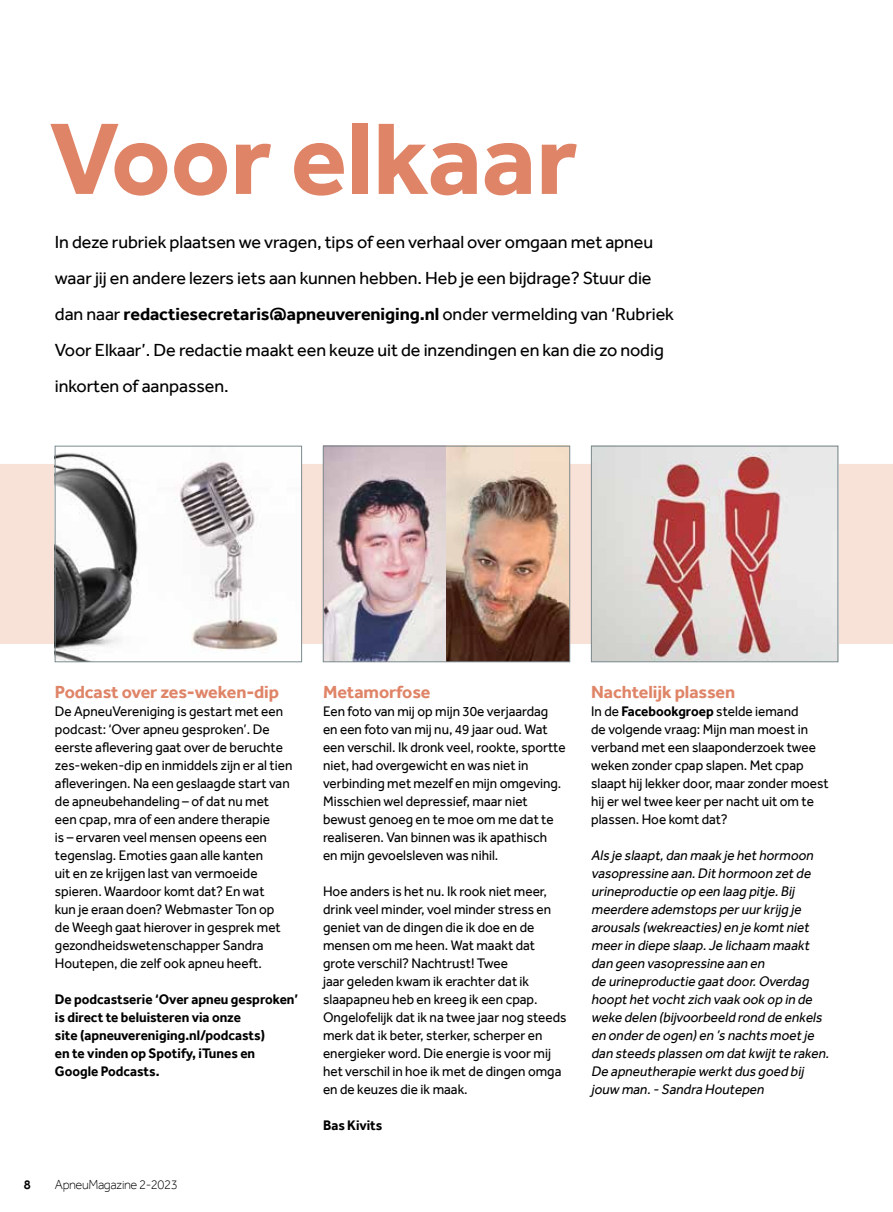
<style>
.page{position:relative;width:893px;height:1212px;background:#fff}
.page>*{position:absolute;margin:0;border:0;box-sizing:border-box;transform-origin:0 0}
.t1{font:700 105px "Effra";color:#df8467}
.t2{font:18px/36px "Effra";letter-spacing:-.005em;color:#000}
.t3{font:700 18px "Effra";letter-spacing:-.005em;color:#df8467}
.t4{font:14.25px/18px "Effra";color:#000;scale:.95 1}
.t5{font:italic 14.25px/18px "Effra";color:#000;scale:.95 1}
.t6{font:700 14.25px/18px "Effra";color:#000;scale:.95 1}
.t7{font:300 13.5px "Effra";letter-spacing:-.03em;color:#000;scale:.95 1}
.t8{font:500 13.5px "Effra";color:#000;scale:.95 1}
.s1{font-weight:700}
</style>
<div class="page">
<div style="left:0;top:464px;width:893px;height:180px;background:#f8e1d7"></div>
<img style="left:593px;top:448px;width:243px;height:212px">
<div style="left:591px;top:446px;width:247px;height:216px;border:1px solid #7c898d"></div>
<img style="left:57px;top:453px;width:243px;height:207px">
<div style="left:55px;top:446px;width:247px;height:216px;border:1px solid #7c898d"></div>
<img style="left:325px;top:448px;width:121px;height:212px">
<img style="left:446px;top:448px;width:122px;height:212px">
<div style="left:323px;top:446px;width:247px;height:216px;border:1px solid #7c898d"></div>
<h1 class="t1" style="left:50px;top:95px;width:529px">Voor elkaar</h1>
<p class="t2" style="left:55px;top:224px;width:621px">In deze rubriek plaatsen we vragen, tips of een verhaal over omgaan met apneu waar jij en andere lezers iets aan kunnen hebben. Heb je een bijdrage? Stuur die dan naar <span class="s1">redactiesecretaris@apneuvereniging.nl</span> onder vermelding van ‘Rubriek Voor Elkaar’. De redactie maakt een keuze uit de inzendingen en kan die zo nodig inkorten of aanpassen.</p>
<p class="t3" style="left:55px;top:681px;width:226px">Podcast over zes-weken-dip</p>
<p class="t4" style="left:55px;top:702px;width:251px">De ApneuVereniging is gestart met een podcast: ‘Over apneu gesproken’. De eerste aflevering gaat over de beruchte zes-weken-dip en inmiddels zijn er al tien afleveringen. Na een geslaagde start van de apneubehandeling – of dat nu met een cpap, mra of een andere therapie<br>is – ervaren veel mensen opeens een tegenslag. Emoties gaan alle kanten<br>uit en ze krijgen last van vermoeide spieren. Waardoor komt dat? En wat<br>kun je eraan doen? Webmaster Ton op de Weegh gaat hierover in gesprek met gezondheidswetenschapper Sandra Houtepen, die zelf ook apneu heeft.</p>
<p class="t6" style="left:55px;top:990px;width:258px">De podcastserie ‘Over apneu gesproken’ is direct te beluisteren via onze<br>site (apneuvereniging.nl/podcasts)<br>en te vinden op Spotify, iTunes en<br>Google Podcasts.</p>
<p class="t8" style="left:24px;top:1176px;width:9px">8</p>
<p class="t7" style="left:55px;top:1176px;width:131px">ApneuMagazine 2-2023</p>
<p class="t3" style="left:323px;top:681px;width:109px">Metamorfose</p>
<p class="t4" style="left:323px;top:702px;width:257px">Een foto van mij op mijn 30e verjaardag en een foto van mij nu, 49 jaar oud. Wat een verschil. Ik dronk veel, rookte, sportte niet, had overgewicht en was niet in verbinding met mezelf en mijn omgeving.<br>Misschien wel depressief, maar niet bewust genoeg en te moe om me dat te realiseren. Van binnen was ik apathisch<br>en mijn gevoelsleven was nihil.</p>
<p class="t4" style="left:323px;top:882px;width:258px">Hoe anders is het nu. Ik rook niet meer, drink veel minder, voel minder stress en geniet van de dingen die ik doe en de mensen om me heen. Wat maakt dat grote verschil? Nachtrust! Twee<br>jaar geleden kwam ik erachter dat ik slaapapneu heb en kreeg ik een cpap.<br>Ongelofelijk dat ik na twee jaar nog steeds merk dat ik beter, sterker, scherper en energieker word. Die energie is voor mij het verschil in hoe ik met de dingen omga en de keuzes die ik maak.</p>
<p class="t6" style="left:323px;top:1116px;width:64px">Bas Kivits</p>
<p class="t3" style="left:591px;top:681px;width:146px">Nachtelijk plassen</p>
<p class="t4" style="left:591px;top:702px;width:252px">In de <span class="s1">Facebookgroep</span> stelde iemand<br>de volgende vraag: Mijn man moest in verband met een slaaponderzoek twee weken zonder cpap slapen. Met cpap slaapt hij lekker door, maar zonder moest hij er wel twee keer per nacht uit om te plassen. Hoe komt dat?</p>
<p class="t5" style="left:591px;top:846px;width:255px">Als je slaapt,dan maak je hethormoon vasopressine aan.Dithormoon zetde urineproductie op een laag pitje.Bij meerdere ademstops peruurkrijg je arousals (wekreacties)en je komtniet meerin diepe slaap.Je lichaam maakt dan geen vasopressine aan en<br>de urineproductie gaatdoor.Overdag hoopthetvochtzich vaak ook op in de weke delen (bijvoorbeeld rond de enkels en onderde ogen)en ’s nachts moetje dan steeds plassen om datkwijtte raken.<br>De apneutherapie werktdus goed bij jouw man.- Sandra Houtepen</p>
</div>
